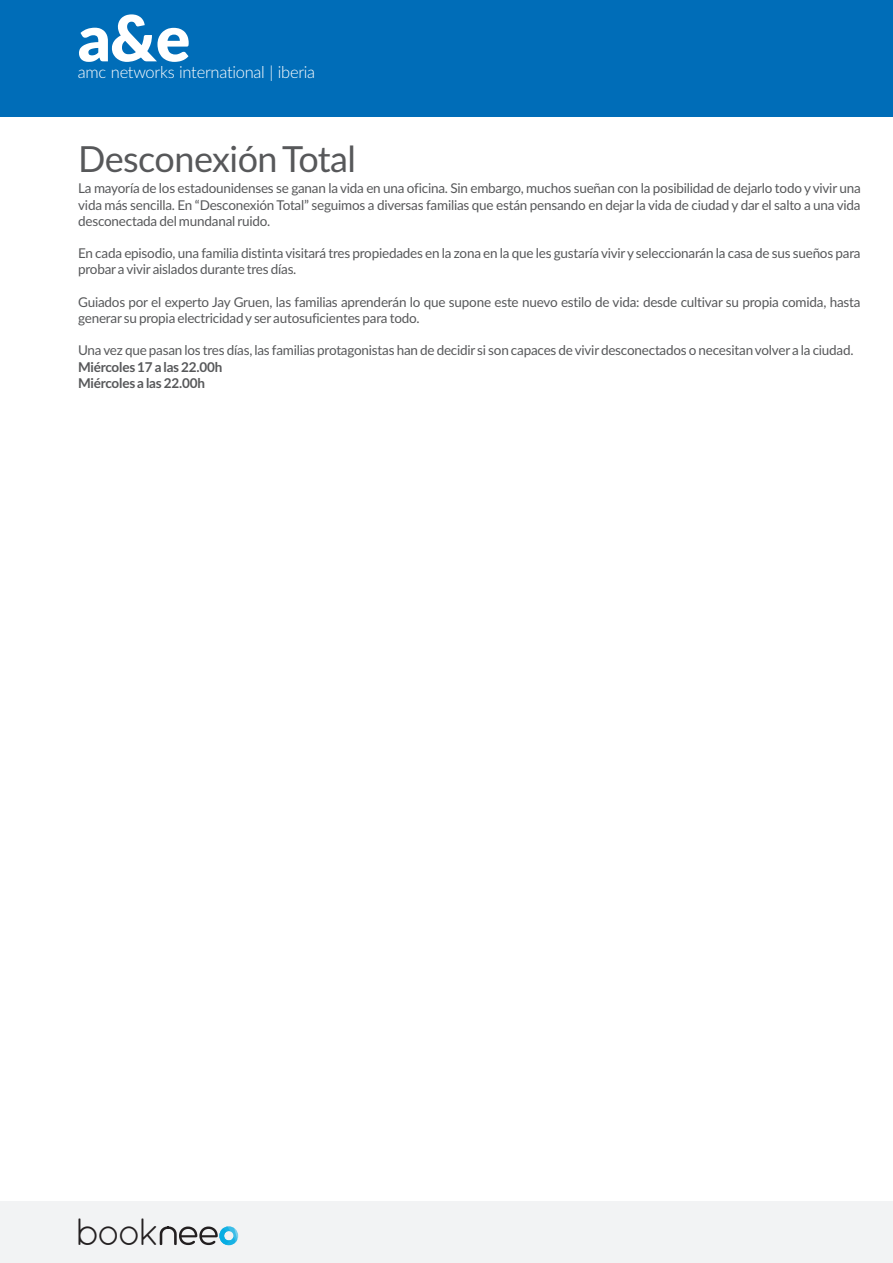
<style>
.page{position:relative;width:893px;height:1263px;background:#fff}
.page>*{position:absolute;margin:0;border:0;box-sizing:border-box;transform-origin:0 0}
.t1{font:900 63.75px "Lato";color:#fff}
.t2{font:37.95px "Quicksand";color:#231f20}
.t3{font:36px "Lato";letter-spacing:-.015em;color:#57585a}
.t4{font:300 16.5px "Lato";letter-spacing:-.015em;color:#fff}
.t5{font:13.5px/16.2px "Lato";letter-spacing:-.015em;color:#57585a}
.t6{font:700 13.5px/16.2px "Lato";letter-spacing:-.015em;color:#57585a}
</style>
<div class="page">
<div style="left:0;top:0;width:893px;height:117px;background:#006db8"></div>
<div style="left:0;top:1201px;width:893px;height:62px;background:#f2f3f4"></div>
<svg style="left:160px;top:1226px;width:78px;height:19px"></svg>
<h1 class="t1" style="left:78px;top:10px;width:114px">a&amp;e</h1>
<p class="t4" style="left:78px;top:64px;width:239px">amc networks international | iberia</p>
<h3 class="t3" style="left:78px;top:143px;width:279px">Desconexión Total</h3>
<p class="t5" style="left:78px;top:181px;width:784px;text-align:justify">La mayoría de los estadounidenses se ganan la vida en una oficina. Sin embargo, muchos sueñan con la posibilidad de dejarlo todo yvivir una vida más sencilla. En “Desconexión Total” seguimos a diversas familias que están pensando en dejar la vida de ciudad y dar el salto a una vida desconectada del mundanal ruido.</p>
<p class="t5" style="left:78px;top:246px;width:784px">En cada episodio, una familia distinta visitará tres propiedades en la zona en la que les gustaría viviry seleccionarán la casa de sus sueños para probar a vivir aislados durante tres días.</p>
<p class="t5" style="left:78px;top:295px;width:784px">Guiados por el experto Jay Gruen, las familias aprenderán lo que supone este nuevo estilo de vida: desde cultivar su propia comida, hasta generar su propia electricidad yser autosuficientes para todo.</p>
<p class="t5" style="left:78px;top:343px;width:777px">Una vez que pasan los tres días, las familias protagonistas han de decidir si son capaces de vivirdesconectados o necesitan volver a la ciudad.</p>
<p class="t6" style="left:78px;top:359px;width:146px">Miércoles 17 a las 22.00h<br>Miércoles a las 22.00h</p>
<h2 class="t2" style="left:75px;top:1218px;width:86px">book</h2>
</div>
